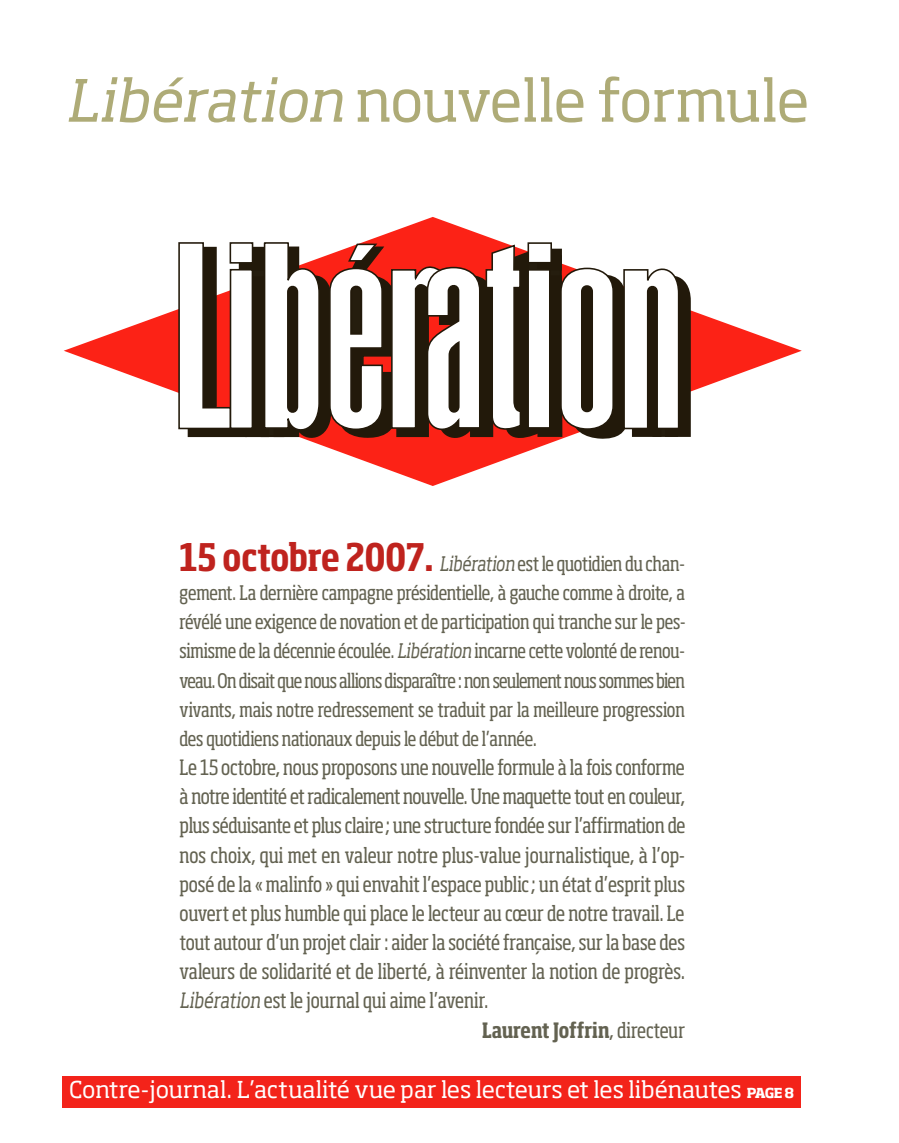
<style>
.page{position:relative;width:899px;height:1143px;background:#fff}
.page>*{position:absolute;margin:0;border:0;box-sizing:border-box;transform-origin:0 0}
.t1{font:57.45px "Soho Std";letter-spacing:-.025em;color:#aeab77}
.t2{font:22.95px "Soho Std";color:#fff}
.t3{font:condensed 20.85px "Soho Std";letter-spacing:-.015em;color:#636251}
.t4{font:condensed 20.85px "Soho Std";letter-spacing:-.035em;color:#636251}
.t5{font:700 condensed 20.85px "Soho Std";color:#636251}
.t6{font:condensed 19.8px/29.1px "Soho Std";letter-spacing:-.02em;color:#636251;text-align:justify}
.s1{font-style:italic}
.s2{font-weight:700;font-size:37.5px;color:#bf231e}
.s3{font-style:italic;font-stretch:normal}
.s4{font-weight:400}
.s5{font-weight:700;font-size:13.65px}
</style>
<div class="page">
<div style="left:63px;top:1075px;width:737px;height:31px;background:#f3231a"></div>
<svg style="left:64px;top:217px;width:737px;height:269px"></svg>
<div style="left:246px;top:260px;width:23px;height:31px;background:#251d0e"></div>
<div style="left:521px;top:256px;width:39px;height:25px;background:#251d0e"></div>
<div style="left:246px;top:277px;width:22px;height:159px;background:#22190a"></div>
<div style="left:240px;top:248px;width:24px;height:22px;background:#22190a"></div>
<div style="left:239px;top:247px;width:26px;height:24px;border:2px solid #22190a"></div>
<div style="left:538px;top:276px;width:23px;height:160px;background:#22190a"></div>
<div style="left:538px;top:250px;width:23px;height:19px;background:#22190a"></div>
<div style="left:537px;top:249px;width:25px;height:21px;border:2px solid #22190a"></div>
<svg style="left:177px;top:241px;width:71px;height:197px"></svg>
<div style="left:230px;top:269px;width:23px;height:160px;background:#fff;border:2px solid #22190a"></div>
<div style="left:229px;top:242px;width:24px;height:21px;background:#fff;border:2px solid #22190a"></div>
<svg style="left:263px;top:241px;width:284px;height:203px"></svg>
<div style="left:527px;top:269px;width:23px;height:159px;background:#fff;border:2px solid #22190a"></div>
<div style="left:527px;top:242px;width:25px;height:21px;background:#fff;border:2px solid #22190a"></div>
<svg style="left:559px;top:263px;width:132px;height:176px"></svg>
<h1 class="t1" style="left:66px;top:64px;width:744px"><span class="s1">Libération</span> nouvelle formule</h1>
<p class="t6" style="left:179px;top:551px;width:507px"><span class="s2">15 octobre 2007.</span> <span class="s3">Libération</span> est le quotidien du chan&shy;gement. La dernière campagne présidentielle, à gauche comme à droite, a révélé une exigence de novation et de participation qui tranche sur le pes&shy;simisme de la décennie écoulée. <span class="s3">Libération</span> incarne cette volonté de renou&shy;veau. On disait que nous allions disparaître : non seulement nous sommes bien vivants, mais notre redressement se traduit par la meilleure progression des quotidiens nationaux depuis le début de l’année.</p>
<p class="t3" style="left:179px;top:759px;width:506px">Le 15 octobre, nous proposons une nouvelle formule à la fois conforme</p>
<p class="t4" style="left:179px;top:788px;width:506px">à notre identité et radicalement nouvelle. Une maquette tout en couleur,</p>
<p class="t3" style="left:179px;top:817px;width:507px">plus séduisante et plus claire; une structure fondée sur l’affirmation de</p>
<p class="t3" style="left:179px;top:846px;width:507px">nos choix, qui met en valeur notre plus-value journalistique, à l’op-</p>
<p class="t3" style="left:179px;top:875px;width:507px">posé de la « malinfo » qui envahit l’espace public ; un état d’esprit plus</p>
<p class="t3" style="left:179px;top:904px;width:506px">ouvert et plus humble qui place le lecteur au cœur de notre travail. Le</p>
<p class="t3" style="left:179px;top:934px;width:507px">tout autour d’un projet clair : aider la société française, sur la base des</p>
<p class="t3" style="left:179px;top:963px;width:507px">valeurs de solidarité et de liberté, à réinventer la notion de progrès.</p>
<p class="t3" style="left:179px;top:992px;width:310px"><span class="s3">Libération</span> est le journal qui aime l’avenir.</p>
<p class="t5" style="left:482px;top:1016px;width:204px">Laurent Joffrin<span class="s4">, directeur</span></p>
<p class="t2" style="left:69px;top:1075px;width:726px">Contre-journal. L’actualité vue par les lecteurs et les libénautes <span class="s5">PAGE 8</span></p>
</div>
